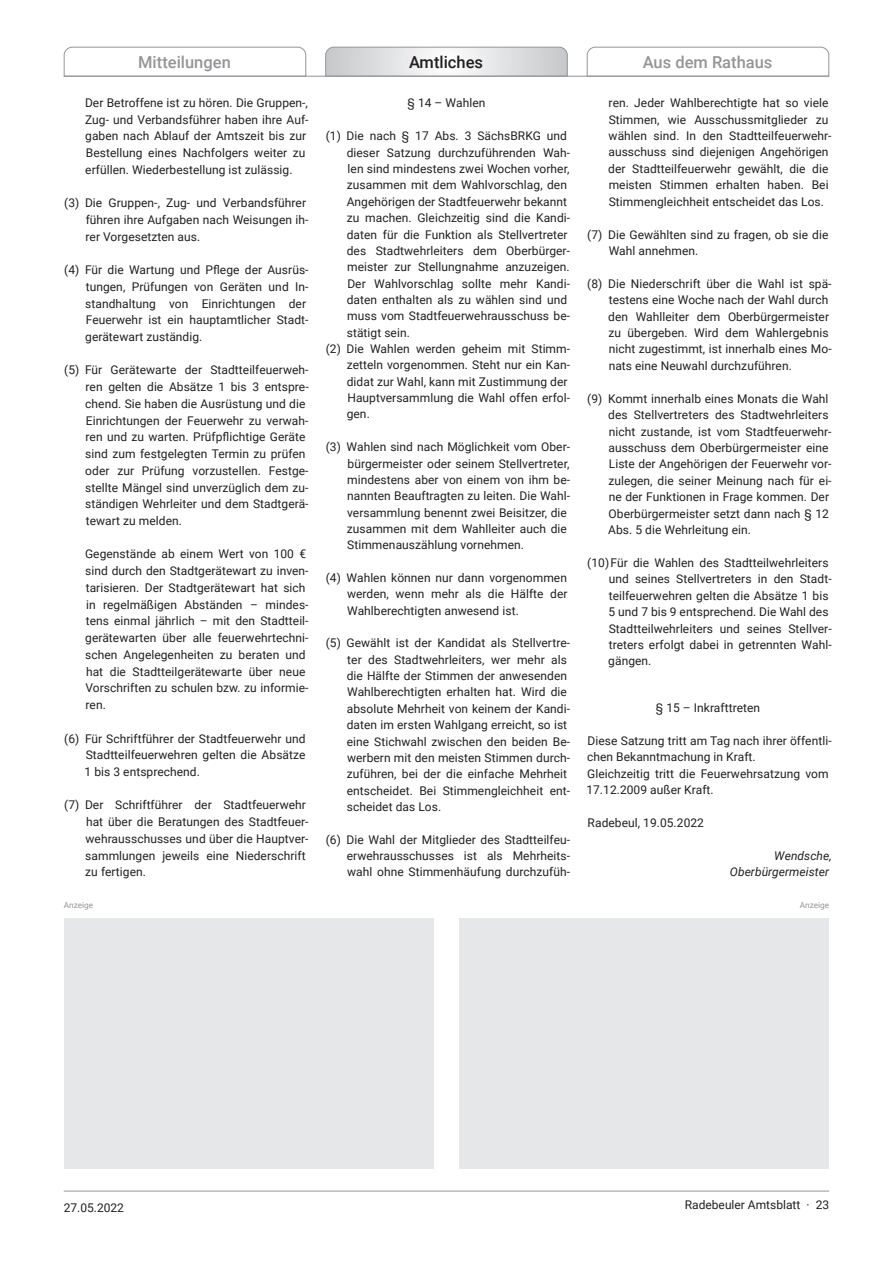
<style>
.page{position:relative;width:893px;height:1263px;background:#fff}
.page>*{position:absolute;margin:0;border:0;box-sizing:border-box;transform-origin:0 0}
.t1{font:500 16.5px "Roboto";color:#939598}
.t2{font:500 16.5px "Roboto";color:#231f20}
.t3{font:12px/16.4px "Roboto";letter-spacing:.005em;color:#231f20}
.t4{font:italic 12px/16.4px "Roboto";letter-spacing:.005em;color:#231f20;text-align:right}
.t5{font:8.25px "Roboto";color:#939598}
</style>
<div class="page">
<div style="left:459px;top:918px;width:370px;height:251px;background:#e6e7e9"></div>
<div style="left:64px;top:918px;width:370px;height:251px;background:#e6e7e9"></div>
<svg style="left:586px;top:46px;width:244px;height:31px"></svg>
<svg style="left:325px;top:46px;width:243px;height:30px"></svg>
<svg style="left:63px;top:46px;width:244px;height:31px"></svg>
<hr style="left:64px;top:76px;width:765px;height:1px;background:#939598">
<hr style="left:64px;top:1191px;width:765px;height:1px;background:#939598">
<h1 class="t1" style="left:138px;top:50px;width:94px">Mitteilungen</h1>
<h1 class="t2" style="left:409px;top:50px;width:76px">Amtliches</h1>
<h1 class="t1" style="left:643px;top:50px;width:131px">Aus dem Rathaus</h1>
<p class="t3" style="left:85px;top:94px;width:225px;line-height:16.8px">Der Betroffene ist zu hören. Die Gruppen-, Zug- und Verbandsführer haben ihre Auf&shy;gaben nach Ablauf der Amtszeit bis zur Bestellung eines Nachfolgers weiter zu erfüllen. Wiederbestellung ist zulässig.</p>
<p class="t3" style="left:86px;top:194px;width:224px;line-height:16.8px;text-indent:-21px">(3) Die Gruppen-, Zug- und Verbandsführer führen ihre Aufgaben nach Weisungen ih&shy;rer Vorgesetzten aus.</p>
<p class="t3" style="left:85px;top:261px;width:225px;line-height:16.8px;text-indent:-21px">(4) Für die Wartung und Pflege der Ausrüs&shy;tungen, Prüfungen von Geräten und In&shy;standhaltung von Einrichtungen der Feuerwehr ist ein hauptamtlicher Stadt&shy;gerätewart zuständig.</p>
<p class="t3" style="left:85px;top:361px;width:225px;line-height:16.8px;text-indent:-21px">(5) Für Gerätewarte der Stadtteilfeuerweh&shy;ren gelten die Absätze 1 bis 3 entspre&shy;chend. Sie haben die Ausrüstung und die Einrichtungen der Feuerwehr zu verwah&shy;ren und zu warten. Prüfpflichtige Geräte sind zum festgelegten Termin zu prüfen oder zur Prüfung vorzustellen. Festge&shy;stellte Mängel sind unverzüglich dem zu&shy;ständigen Wehrleiter und dem Stadtgerä&shy;tewart zu melden.</p>
<p class="t3" style="left:85px;top:545px;width:225px;line-height:16.8px">Gegenstände ab einem Wert von 100 € sind durch den Stadtgerätewart zu inven&shy;tarisieren. Der Stadtgerätewart hat sich in regelmäßigen Abständen – mindes&shy;tens einmal jährlich – mit den Stadtteil&shy;gerätewarten über alle feuerwehrtechni&shy;schen Angelegenheiten zu beraten und hat die Stadtteilgerätewarte über neue Vorschriften zu schulen bzw. zu informie&shy;ren.</p>
<p class="t3" style="left:85px;top:729px;width:222px;line-height:16.8px;text-align:justify;text-indent:-20px">(6) Für Schriftführer der Stadtfeuerwehr und Stadtteilfeuerwehren gelten die Absätze 1 bis 3 entsprechend.</p>
<p class="t3" style="left:85px;top:796px;width:225px;line-height:16.8px;text-indent:-21px">(7) Der Schriftführer der Stadtfeuerwehr hat über die Beratungen des Stadtfeuer&shy;wehrausschusses und über die Hauptver&shy;sammlungen jeweils eine Niederschrift zu fertigen.</p>
<p class="t3" style="left:408px;top:94px;width:79px">§ 14 – Wahlen</p>
<p class="t3" style="left:326px;top:127px;width:243px">(1) Die nach § 17 Abs. 3 SächsBRKG und</p>
<p class="t3" style="left:347px;top:144px;width:225px">dieser Satzung durchzuführenden Wah-</p>
<p class="t3" style="left:348px;top:160px;width:223px">len sind mindestens zwei Wochen vorher,</p>
<p class="t3" style="left:347px;top:177px;width:222px">zusammen mit dem Wahlvorschlag, den</p>
<p class="t3" style="left:347px;top:193px;width:222px">Angehörigen der Stadtfeuerwehr bekannt</p>
<p class="t3" style="left:347px;top:209px;width:225px">zu machen. Gleichzeitig sind die Kandi-</p>
<p class="t3" style="left:347px;top:226px;width:222px">daten für die Funktion als Stellvertreter</p>
<p class="t3" style="left:347px;top:242px;width:225px">des Stadtwehrleiters dem Oberbürger-</p>
<p class="t3" style="left:347px;top:258px;width:224px">meister zur Stellungnahme anzuzeigen.</p>
<p class="t3" style="left:347px;top:275px;width:224px">Der Wahlvorschlag sollte mehr Kandi-</p>
<p class="t3" style="left:347px;top:291px;width:222px">daten enthalten als zu wählen sind und</p>
<p class="t3" style="left:347px;top:307px;width:224px">muss vom Stadtfeuerwehrausschuss be-</p>
<p class="t3" style="left:347px;top:324px;width:65px">stätigt sein.</p>
<p class="t3" style="left:326px;top:340px;width:246px">(2) Die Wahlen werden geheim mit Stimm-</p>
<p class="t3" style="left:347px;top:356px;width:225px">zetteln vorgenommen. Steht nur ein Kan-</p>
<p class="t3" style="left:347px;top:373px;width:222px">didat zur Wahl, kann mit Zustimmung der</p>
<p class="t3" style="left:347px;top:389px;width:224px">Hauptversammlung die Wahl offen erfol-</p>
<p class="t3" style="left:347px;top:406px;width:25px">gen.</p>
<p class="t3" style="left:347px;top:438px;width:225px;text-indent:-21px">(3) Wahlen sind nach Möglichkeit vom Ober&shy;bürgermeister oder seinem Stellvertreter, mindestens aber von einem von ihm be&shy;nannten Beauftragten zu leiten. Die Wahl&shy;versammlung benennt zwei Beisitzer, die zusammen mit dem Wahlleiter auch die Stimmenauszählung vornehmen.</p>
<p class="t3" style="left:347px;top:569px;width:222px;text-align:justify;text-indent:-21px">(4) Wahlen können nur dann vorgenommen werden, wenn mehr als die Hälfte der Wahlberechtigten anwesend ist.</p>
<p class="t3" style="left:347px;top:634px;width:225px;text-indent:-21px">(5) Gewählt ist der Kandidat als Stellvertre&shy;ter des Stadtwehrleiters, wer mehr als die Hälfte der Stimmen der anwesenden Wahlberechtigten erhalten hat. Wird die absolute Mehrheit von keinem der Kandi&shy;daten im ersten Wahlgang erreicht, so ist eine Stichwahl zwischen den beiden Be&shy;werbern mit den meisten Stimmen durch&shy;zuführen, bei der die einfache Mehrheit entscheidet. Bei Stimmengleichheit ent&shy;scheidet das Los.</p>
<p class="t3" style="left:347px;top:831px;width:225px;text-align:justify;text-indent:-21px">(6) Die Wahl der Mitglieder des Stadtteilfeu&shy;erwehrausschusses ist als Mehrheits&shy;wahl ohne Stimmenhäufung durchzufüh-</p>
<p class="t3" style="left:608px;top:94px;width:225px">ren. Jeder Wahlberechtigte hat so viele Stimmen, wie Ausschussmitglieder zu wählen sind. In den Stadtteilfeuerwehr&shy;ausschuss sind diejenigen Angehörigen der Stadtteilfeuerwehr gewählt, die die meisten Stimmen erhalten haben. Bei Stimmengleichheit entscheidet das Los.</p>
<p class="t3" style="left:609px;top:226px;width:221px;text-indent:-21px">(7) Die Gewählten sind zu fragen, ob sie die<br>Wahl annehmen.</p>
<p class="t3" style="left:608px;top:275px;width:225px;text-indent:-21px">(8) Die Niederschrift über die Wahl ist spä&shy;testens eine Woche nach der Wahl durch den Wahlleiter dem Oberbürgermeister zu übergeben. Wird dem Wahlergebnis nicht zugestimmt, ist innerhalb eines Mo&shy;nats eine Neuwahl durchzuführen.</p>
<p class="t3" style="left:608px;top:390px;width:225px;text-indent:-21px">(9) Kommt innerhalb eines Monats die Wahl des Stellvertreters des Stadtwehrleiters nicht zustande, ist vom Stadtfeuerwehr&shy;ausschuss dem Oberbürgermeister eine Liste der Angehörigen der Feuerwehr vor&shy;zulegen, die seiner Meinung nach für ei&shy;ne der Funktionen in Frage kommen. Der Oberbürgermeister setzt dann nach § 12<br>Abs. 5 die Wehrleitung ein.</p>
<p class="t3" style="left:608px;top:554px;width:225px;text-indent:-21px">(10)Für die Wahlen des Stadtteilwehrleiters und seines Stellvertreters in den Stadt&shy;teilfeuerwehren gelten die Absätze 1 bis 5 und 7 bis 9 entsprechend. Die Wahl des Stadtteilwehrleiters und seines Stellver&shy;treters erfolgt dabei in getrennten Wahl&shy;gängen.</p>
<p class="t3" style="left:656px;top:699px;width:106px">§ 15 – Inkrafttreten</p>
<p class="t3" style="left:586px;top:732px;width:247px">Diese Satzung tritt am Tag nach ihrer öffentli&shy;chen Bekanntmachung in Kraft.<br>Gleichzeitig tritt die Feuerwehrsatzung vom 17.12.2009 außer Kraft.</p>
<p class="t3" style="left:588px;top:814px;width:118px">Radebeul, 19.05.2022</p>
<p class="t4" style="left:730px;top:847px;width:103px">Wendsche,<br>Oberbürgermeister</p>
<p class="t5" style="left:64px;top:899px;width:31px">Anzeige</p>
<p class="t5" style="left:800px;top:899px;width:31px">Anzeige</p>
<p class="t3" style="left:64px;top:1199px;width:62px">27.05.2022</p>
<p class="t3" style="left:685px;top:1196px;width:146px">Radebeuler Amtsblatt · 23</p>
</div>
